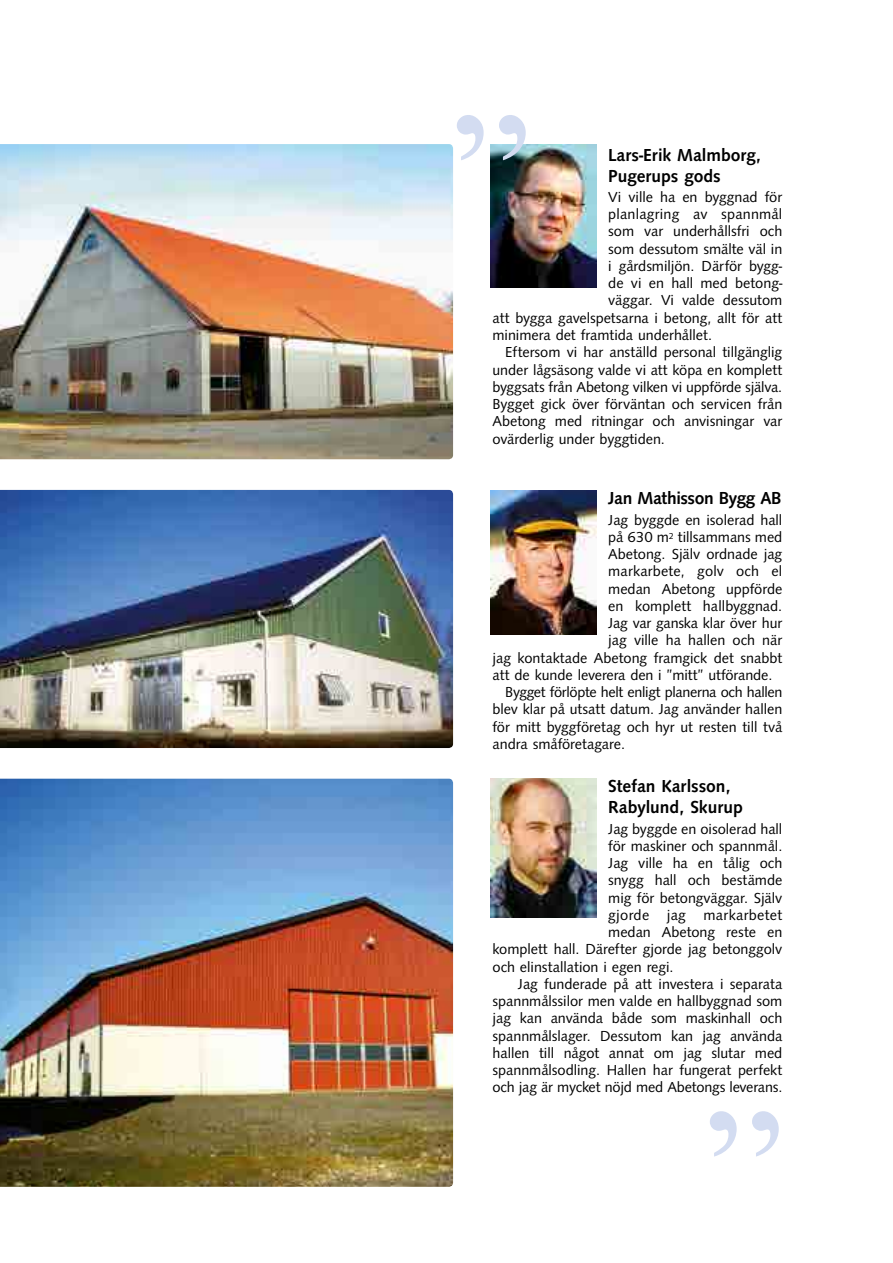
<style>
.page{position:relative;width:893px;height:1263px;background:#fff}
.page>*{position:absolute;margin:0;border:0;box-sizing:border-box;transform-origin:0 0}
.t1{font:180px "Times New Roman";color:#d3dcf1}
.t2{font:500 18px/21px "Syntax T";color:#000}
.t3{font:500 18px "Syntax T";letter-spacing:-.02em;color:#000}
.t4{font:15px "Syntax T";color:#000}
.t5{font:15px "Syntax T";letter-spacing:-.02em;color:#000}
.t6{font:15px "Syntax T";letter-spacing:.025em;color:#000}
</style>
<div class="page">
<img style="left:490px;top:144px;width:106px;height:144px">
<img style="left:490px;top:491px;width:106px;height:143px">
<img style="left:490px;top:779px;width:106px;height:138px">
<img style="left:0;top:144px;width:453px;height:315px">
<img style="left:0;top:490px;width:453px;height:258px">
<img style="left:0;top:779px;width:453px;height:408px">
<h1 class="t1" style="left:451px;top:56px;width:81px">”</h1>
<p class="t2" style="left:608px;top:144px;width:154px">Lars-Erik Malmborg,<br>Pugerups gods</p>
<p class="t4" style="left:608px;top:189px;width:175px">Vi ville ha en byggnad för</p>
<p class="t4" style="left:608px;top:206px;width:176px">planlagring av spannmål</p>
<p class="t4" style="left:608px;top:223px;width:175px">som var underhållsfri och</p>
<p class="t4" style="left:608px;top:240px;width:175px">som dessutom smälte väl in</p>
<p class="t4" style="left:608px;top:258px;width:176px">i gårdsmiljön. Därför bygg-</p>
<p class="t4" style="left:608px;top:275px;width:176px">de vi en hall med betong-</p>
<p class="t4" style="left:608px;top:292px;width:175px">väggar. Vi valde dessutom</p>
<p class="t4" style="left:492px;top:309px;width:291px">att bygga gavelspetsarna i betong, allt för att</p>
<p class="t4" style="left:492px;top:327px;width:221px">minimera det framtida underhållet.</p>
<p class="t4" style="left:505px;top:344px;width:279px">Eftersom vi har anställd personal tillgänglig</p>
<p class="t4" style="left:492px;top:361px;width:291px">under lågsäsong valde vi att köpa en komplett</p>
<p class="t4" style="left:492px;top:378px;width:291px">byggsats från Abetong vilken vi uppförde själva.</p>
<p class="t4" style="left:492px;top:396px;width:291px">Bygget gick över förväntan och servicen från</p>
<p class="t4" style="left:492px;top:413px;width:291px">Abetong med ritningar och anvisningar var</p>
<p class="t4" style="left:492px;top:430px;width:174px">ovärderlig under byggtiden.</p>
<p class="t3" style="left:608px;top:488px;width:175px">Jan Mathisson Bygg AB</p>
<p class="t4" style="left:608px;top:511px;width:175px">Jag byggde en isolerad hall</p>
<p class="t4" style="left:608px;top:528px;width:175px">på 630 m<sup>2</sup> tillsammans med</p>
<p class="t4" style="left:608px;top:546px;width:176px">Abetong. Själv ordnade jag</p>
<p class="t4" style="left:608px;top:563px;width:175px">markarbete, golv och el</p>
<p class="t4" style="left:608px;top:580px;width:175px">medan Abetong uppförde</p>
<p class="t4" style="left:608px;top:597px;width:175px">en komplett hallbyggnad.</p>
<p class="t4" style="left:608px;top:615px;width:176px">Jag var ganska klar över hur</p>
<p class="t4" style="left:608px;top:632px;width:176px">jag ville ha hallen och när</p>
<p class="t4" style="left:492px;top:649px;width:291px">jag kontaktade Abetong framgick det snabbt</p>
<p class="t4" style="left:492px;top:666px;width:281px">att de kunde leverera den i ”mitt” utförande.</p>
<p class="t5" style="left:505px;top:684px;width:279px">Bygget förlöpte helt enligt planerna och hallen</p>
<p class="t4" style="left:492px;top:701px;width:291px">blev klar på utsatt datum. Jag använder hallen</p>
<p class="t4" style="left:492px;top:718px;width:291px">för mitt byggföretag och hyr ut resten till två</p>
<p class="t4" style="left:492px;top:735px;width:134px">andra småföretagare.</p>
<p class="t2" style="left:608px;top:776px;width:136px">Stefan Karlsson,<br>Rabylund, Skurup</p>
<p class="t4" style="left:608px;top:820px;width:176px">Jag byggde en oisolerad hall</p>
<p class="t4" style="left:608px;top:837px;width:176px">för maskiner och spannmål.</p>
<p class="t4" style="left:608px;top:855px;width:176px">Jag ville ha en tålig och</p>
<p class="t4" style="left:608px;top:872px;width:176px">snygg hall och bestämde</p>
<p class="t4" style="left:608px;top:889px;width:175px">mig för betongväggar. Själv</p>
<p class="t6" style="left:608px;top:906px;width:176px">gjorde jag markarbetet</p>
<p class="t4" style="left:608px;top:924px;width:175px">medan Abetong reste en</p>
<p class="t4" style="left:492px;top:941px;width:291px">komplett hall. Därefter gjorde jag betonggolv</p>
<p class="t4" style="left:492px;top:958px;width:183px">och elinstallation i egen regi.</p>
<p class="t4" style="left:518px;top:975px;width:266px">Jag funderade på att investera i separata</p>
<p class="t4" style="left:492px;top:993px;width:291px">spannmålssilor men valde en hallbyggnad som</p>
<p class="t4" style="left:492px;top:1010px;width:291px">jag kan använda både som maskinhall och</p>
<p class="t4" style="left:492px;top:1027px;width:291px">spannmålslager. Dessutom kan jag använda</p>
<p class="t4" style="left:492px;top:1044px;width:291px">hallen till något annat om jag slutar med</p>
<p class="t4" style="left:492px;top:1062px;width:291px">spannmålsodling. Hallen har fungerat perfekt</p>
<p class="t4" style="left:492px;top:1079px;width:291px">och jag är mycket nöjd med Abetongs leverans.</p>
<h1 class="t1" style="left:704px;top:1052px;width:81px">”</h1>
</div>
